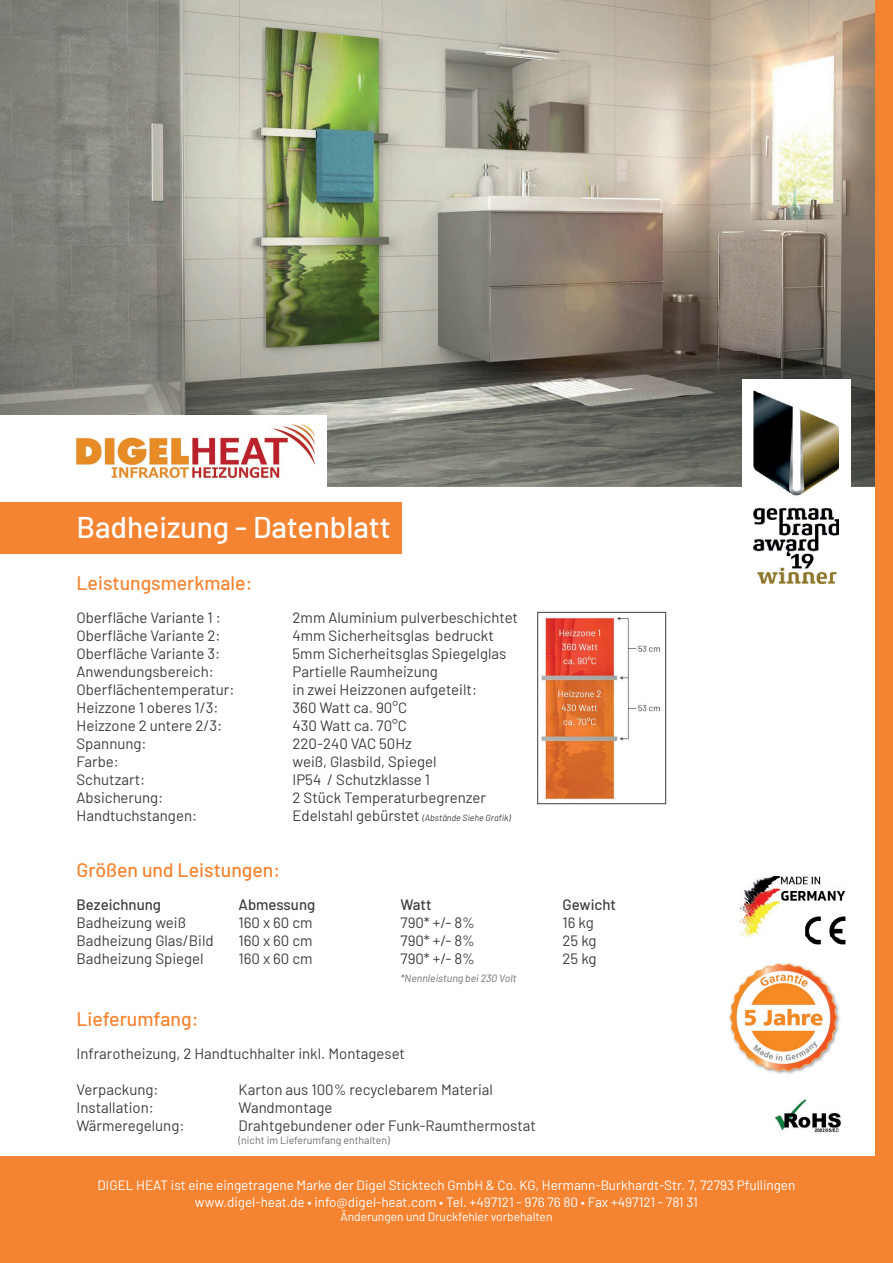
<style>
.page{position:relative;width:893px;height:1263px;background:#fff}
.page>*{position:absolute;margin:0;border:0;box-sizing:border-box;transform-origin:0 0}
.t1{font:500 30px "Barlow";color:#fff}
.t2{font:500 19.5px "Barlow";color:#f58432}
.t3{font:15px "Barlow";color:#3e3e3f}
.t4{font:500 15px "Barlow";color:#3e3e3f}
.t5{font:13.5px/16.2px "Barlow";color:#fff;text-align:center}
.t6{font:12px "Barlow";color:#fff}
.t7{font:10.5px "Barlow";color:#6c6d70}
.t8{font:italic 10.5px "Barlow";color:#6c6d70}
.t9{font:italic 9px "Barlow";color:#3e3e3f}
.s1{font-style:normal;font-size:15px}
</style>
<div class="page">
<img style="left:0;top:0;width:876px;height:487px">
<div style="left:876px;top:0;width:17px;height:1263px;background:#f58432"></div>
<div style="left:0;top:1157px;width:893px;height:106px;background:#f58432"></div>
<div style="left:0;top:502px;width:402px;height:51px;background:#f58432"></div>
<div style="left:742px;top:379px;width:108px;height:215px;background:#fff"></div>
<img style="left:754px;top:391px;width:85px;height:192px">
<div style="left:0;top:416px;width:327px;height:71px;background:#fff"></div>
<img style="left:77px;top:425px;width:238px;height:53px">
<img style="left:729px;top:963px;width:111px;height:111px">
<img style="left:739px;top:876px;width:106px;height:61px">
<img style="left:774px;top:1099px;width:68px;height:34px">
<img style="left:805px;top:916px;width:40px;height:28px">
<img style="left:541px;top:617px;width:120px;height:183px">
<div style="left:537px;top:612px;width:129px;height:192px;border:1px solid #3e3e3f"></div>
<h1 class="t1" style="left:77px;top:505px;width:316px">Badheizung - Datenblatt</h1>
<h2 class="t2" style="left:77px;top:569px;width:177px">Leistungsmerkmale:</h2>
<p class="t3" style="left:77px;top:607px;width:146px">Oberfläche Variante 1 :</p>
<p class="t3" style="left:293px;top:607px;width:227px">2mm Aluminium pulverbeschichtet</p>
<p class="t3" style="left:77px;top:625px;width:146px">Oberfläche Variante 2:</p>
<p class="t3" style="left:293px;top:625px;width:203px">4mm Sicherheitsglas bedruckt</p>
<p class="t3" style="left:77px;top:643px;width:145px">Oberfläche Variante 3:</p>
<p class="t3" style="left:293px;top:643px;width:215px">5mm Sicherheitsglas Spiegelglas</p>
<p class="t3" style="left:77px;top:661px;width:139px">Anwendungsbereich:</p>
<p class="t3" style="left:293px;top:661px;width:147px">Partielle Raumheizung</p>
<p class="t3" style="left:77px;top:679px;width:159px">Oberflächentemperatur:</p>
<p class="t3" style="left:293px;top:679px;width:186px">in zwei Heizzonen aufgeteilt:</p>
<p class="t3" style="left:77px;top:697px;width:144px">Heizzone 1 oberes 1/3:</p>
<p class="t3" style="left:293px;top:697px;width:116px">360 Watt ca. 90°C</p>
<p class="t3" style="left:77px;top:715px;width:147px">Heizzone 2 untere 2/3:</p>
<p class="t3" style="left:293px;top:715px;width:116px">430 Watt ca. 70°C</p>
<p class="t3" style="left:77px;top:733px;width:72px">Spannung:</p>
<p class="t3" style="left:293px;top:733px;width:121px">220-240 VAC 50Hz</p>
<p class="t3" style="left:77px;top:751px;width:44px">Farbe:</p>
<p class="t3" style="left:293px;top:751px;width:145px">weiß, Glasbild, Spiegel</p>
<p class="t3" style="left:77px;top:769px;width:70px">Schutzart:</p>
<p class="t3" style="left:293px;top:769px;width:139px">IP54 / Schutzklasse 1</p>
<p class="t3" style="left:77px;top:787px;width:88px">Absicherung:</p>
<p class="t3" style="left:293px;top:787px;width:195px">2 Stück Temperaturbegrenzer</p>
<p class="t3" style="left:77px;top:805px;width:122px">Handtuchstangen:</p>
<p class="t9" style="left:293px;top:812px;width:220px"><span class="s1">Edelstahl gebürstet</span> (Abstände Siehe Grafik)</p>
<h2 class="t2" style="left:77px;top:856px;width:205px">Größen und Leistungen:</h2>
<p class="t4" style="left:77px;top:894px;width:86px">Bezeichnung</p>
<p class="t4" style="left:239px;top:894px;width:78px">Abmessung</p>
<p class="t4" style="left:401px;top:894px;width:33px">Watt</p>
<p class="t4" style="left:563px;top:894px;width:55px">Gewicht</p>
<p class="t3" style="left:77px;top:912px;width:111px">Badheizung weiß</p>
<p class="t3" style="left:239px;top:912px;width:76px">160 x 60 cm</p>
<p class="t3" style="left:401px;top:912px;width:76px">790* +/- 8%</p>
<p class="t3" style="left:563px;top:912px;width:33px">16 kg</p>
<p class="t3" style="left:77px;top:930px;width:139px">Badheizung Glas/Bild</p>
<p class="t3" style="left:239px;top:930px;width:76px">160 x 60 cm</p>
<p class="t3" style="left:401px;top:930px;width:76px">790* +/- 8%</p>
<p class="t3" style="left:563px;top:930px;width:36px">25 kg</p>
<p class="t3" style="left:77px;top:948px;width:129px">Badheizung Spiegel</p>
<p class="t3" style="left:239px;top:948px;width:76px">160 x 60 cm</p>
<p class="t3" style="left:401px;top:948px;width:76px">790* +/- 8%</p>
<p class="t3" style="left:563px;top:948px;width:36px">25 kg</p>
<p class="t8" style="left:401px;top:971px;width:117px">*Nennleistung bei 230 Volt</p>
<h2 class="t2" style="left:77px;top:1004px;width:123px">Lieferumfang:</h2>
<p class="t3" style="left:77px;top:1042px;width:330px">Infrarotheizung, 2 Handtuchhalter inkl. Montageset</p>
<p class="t3" style="left:77px;top:1078px;width:84px">Verpackung:</p>
<p class="t3" style="left:239px;top:1078px;width:256px">Karton aus 100% recyclebarem Material</p>
<p class="t3" style="left:77px;top:1096px;width:79px">Installation:</p>
<p class="t3" style="left:239px;top:1096px;width:95px">Wandmontage</p>
<p class="t3" style="left:77px;top:1114px;width:109px">Wärmeregelung:</p>
<p class="t3" style="left:239px;top:1114px;width:299px">Drahtgebundener oder Funk-Raumthermostat</p>
<p class="t7" style="left:239px;top:1133px;width:153px">(nicht im Lieferumfang enthalten)</p>
<p class="t5" style="left:98px;top:1176px;width:699px">DIGEL HEAT ist eine eingetragene Marke der Digel Sticktech GmbH &amp; Co. KG, Hermann-Burkhardt-Str. 7, 72793 Pfullingen www.digel-heat.de • info@digel-heat.com • Tel. +497121 - 976 76 80 • Fax +497121 - 781 31</p>
<p class="t6" style="left:340px;top:1208px;width:213px">Änderungen und Druckfehler vorbehalten</p>
</div>
